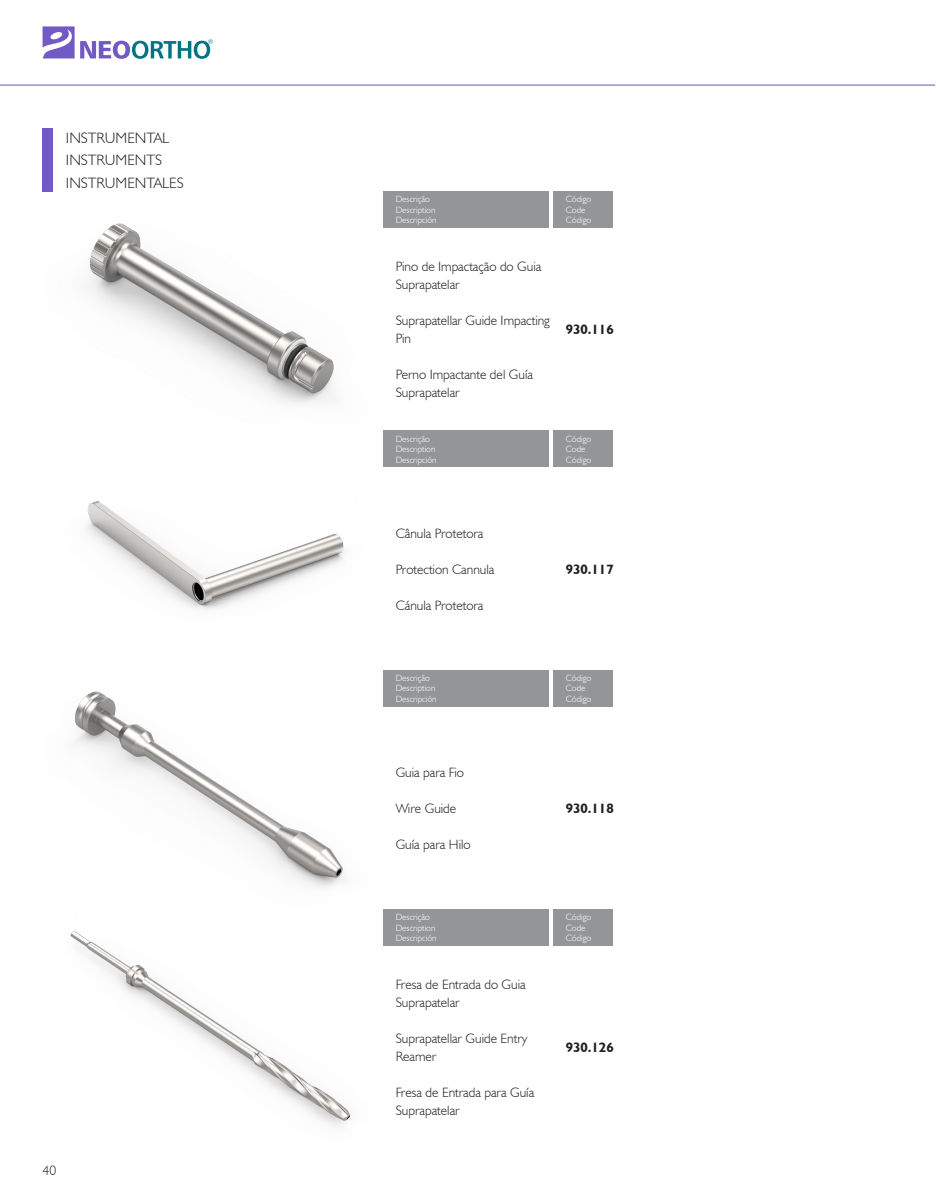
<style>
.page{position:relative;width:936px;height:1191px;background:#fff}
.page>*{position:absolute;margin:0;border:0;box-sizing:border-box;transform-origin:0 0}
.t1{font:300 15px/22.5px "Humanist 521 BT";color:#231f20}
.desc-instrumental{font:300 13.5px/18px "Humanist 521 BT";color:#231f20}
.desc-instrumental-2{font:700 13.5px "Humanist 521 BT";color:#231f20}
.tabela-cabecalho{font:300 9px "Humanist 521 BT";color:#fff}
</style>
<div class="page">
<hr style="left:0;top:85px;width:935px;height:1px;background:#725ac5">
<svg style="left:43px;top:26px;width:170px;height:33px"></svg>
<div style="left:43px;top:128px;width:10px;height:63px;background:#725ac5"></div>
<img style="left:47px;top:191px;width:304px;height:936px">
<div style="left:383px;top:670px;width:166px;height:36px;background:#939598"></div>
<div style="left:553px;top:670px;width:59px;height:36px;background:#939598"></div>
<div style="left:383px;top:431px;width:166px;height:36px;background:#939598"></div>
<div style="left:553px;top:431px;width:59px;height:36px;background:#939598"></div>
<div style="left:383px;top:191px;width:166px;height:36px;background:#939598"></div>
<div style="left:553px;top:191px;width:59px;height:36px;background:#939598"></div>
<div style="left:383px;top:909px;width:166px;height:36px;background:#939598"></div>
<div style="left:553px;top:909px;width:59px;height:36px;background:#939598"></div>
<p class="t1" style="left:66px;top:126px;width:119px">INSTRUMENTAL<br>INSTRUMENTS<br>INSTRUMENTALES</p>
<p class="desc-instrumental" style="left:43px;top:1161px;width:15px">40</p>
<p class="tabela-cabecalho" style="left:395px;top:194px;width:36px">Descrição</p>
<p class="tabela-cabecalho" style="left:395px;top:204px;width:41px">Description</p>
<p class="tabela-cabecalho" style="left:395px;top:215px;width:42px">Descripción</p>
<p class="desc-instrumental" style="left:395px;top:257px;width:147px">Pino de Impactação do Guia<br>Suprapatelar</p>
<p class="desc-instrumental" style="left:395px;top:311px;width:156px">Suprapatellar Guide Impacting<br>Pin</p>
<p class="desc-instrumental" style="left:395px;top:365px;width:139px">Perno Impactante del Guía<br>Suprapatelar</p>
<p class="tabela-cabecalho" style="left:395px;top:433px;width:36px">Descrição</p>
<p class="tabela-cabecalho" style="left:395px;top:443px;width:41px">Description</p>
<p class="tabela-cabecalho" style="left:395px;top:454px;width:42px">Descripción</p>
<p class="tabela-cabecalho" style="left:566px;top:194px;width:27px">Código</p>
<p class="tabela-cabecalho" style="left:566px;top:204px;width:21px">Code</p>
<p class="tabela-cabecalho" style="left:566px;top:215px;width:27px">Código</p>
<p class="desc-instrumental-2" style="left:566px;top:321px;width:49px">930.116</p>
<p class="tabela-cabecalho" style="left:566px;top:433px;width:27px">Código</p>
<p class="tabela-cabecalho" style="left:566px;top:443px;width:21px">Code</p>
<p class="tabela-cabecalho" style="left:566px;top:454px;width:27px">Código</p>
<p class="desc-instrumental" style="left:395px;top:523px;width:89px">Cânula Protetora</p>
<p class="desc-instrumental" style="left:395px;top:559px;width:100px">Protection Cannula</p>
<p class="desc-instrumental" style="left:395px;top:595px;width:89px">Cánula Protetora</p>
<p class="desc-instrumental-2" style="left:566px;top:560px;width:49px">930.117</p>
<p class="tabela-cabecalho" style="left:395px;top:672px;width:36px">Descrição</p>
<p class="tabela-cabecalho" style="left:395px;top:683px;width:41px">Description</p>
<p class="tabela-cabecalho" style="left:395px;top:693px;width:42px">Descripción</p>
<p class="desc-instrumental" style="left:395px;top:763px;width:70px">Guia para Fio</p>
<p class="desc-instrumental" style="left:395px;top:799px;width:62px">Wire Guide</p>
<p class="desc-instrumental" style="left:395px;top:835px;width:76px">Guía para Hilo</p>
<p class="tabela-cabecalho" style="left:395px;top:911px;width:36px">Descrição</p>
<p class="tabela-cabecalho" style="left:395px;top:922px;width:41px">Description</p>
<p class="tabela-cabecalho" style="left:395px;top:932px;width:42px">Descripción</p>
<p class="desc-instrumental" style="left:395px;top:975px;width:132px">Fresa de Entrada do Guia<br>Suprapatelar</p>
<p class="desc-instrumental" style="left:395px;top:1029px;width:133px">Suprapatellar Guide Entry<br>Reamer</p>
<p class="desc-instrumental" style="left:395px;top:1083px;width:140px">Fresa de Entrada para Guía<br>Suprapatelar</p>
<p class="tabela-cabecalho" style="left:566px;top:672px;width:27px">Código</p>
<p class="tabela-cabecalho" style="left:566px;top:683px;width:21px">Code</p>
<p class="tabela-cabecalho" style="left:566px;top:693px;width:27px">Código</p>
<p class="desc-instrumental-2" style="left:566px;top:799px;width:49px">930.118</p>
<p class="tabela-cabecalho" style="left:566px;top:911px;width:27px">Código</p>
<p class="tabela-cabecalho" style="left:566px;top:922px;width:21px">Code</p>
<p class="tabela-cabecalho" style="left:566px;top:932px;width:27px">Código</p>
<p class="desc-instrumental-2" style="left:566px;top:1039px;width:49px">930.126</p>
</div>
